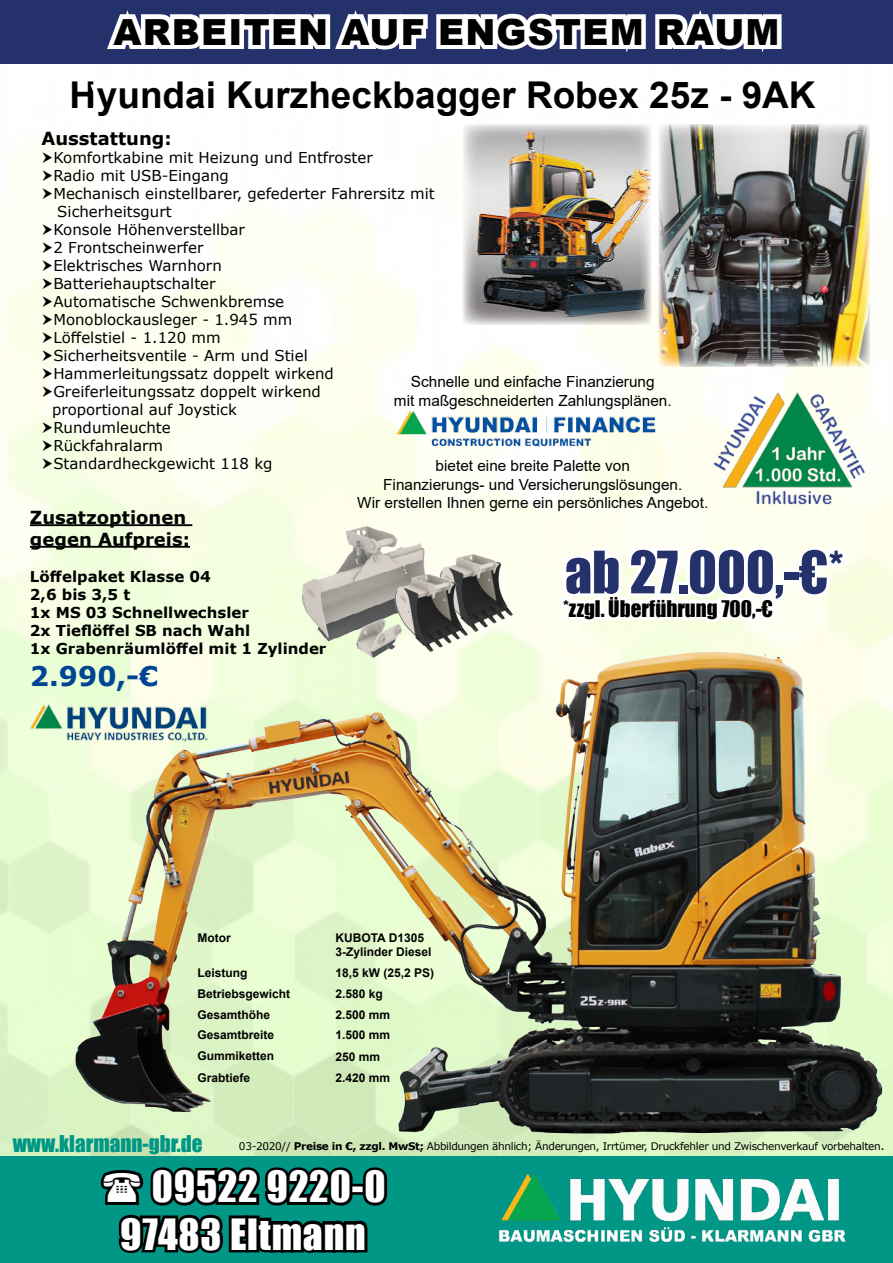
<style>
.page{position:relative;width:893px;height:1263px;background:#fff}
.page>*{position:absolute;margin:0;border:0;box-sizing:border-box;transform-origin:0 0}
.t1{font:54px "Impact";color:#24316a}
.t2{font:39.6px/47.4px "Impact";letter-spacing:.02em;color:#fff}
.t3{font:700 36.9px "Arial";color:#000}
.t4{font:900 36px "Arial";letter-spacing:.035em;color:#000}
.t5{font:700 27px "Verdana";color:#004494}
.t6{font:21.15px "Impact";color:#009786}
.t7{font:21px "Impact";color:#000}
.t8{font:700 18px/21.6px "Verdana";color:#000}
.t9{font:15.3px/18.5px "Arial";color:#000;text-align:center}
.t10{font:15px "Verdana";color:#000}
.t11{font:700 15px/18px "Verdana";color:#000}
.t12{font:700 12px/14.4px "Arial";color:#000}
.t13{font:10.5px "Verdana";letter-spacing:-.03em;color:#000}
.s1{font-weight:700}
.s2{font-size:12px}
</style>
<div class="page">
<img style="left:0;top:139px;width:893px;height:1018px">
<img style="left:55px;top:640px;width:838px;height:516px">
<div style="left:0;top:0;width:893px;height:64px;background:#24316a"></div>
<img style="left:30px;top:704px;width:178px;height:38px">
<hr style="left:30px;top:524px;width:162px;height:2px;background:#000">
<hr style="left:30px;top:546px;width:160px;height:2px;background:#000">
<div style="left:0;top:1157px;width:893px;height:106px;background:#009786"></div>
<img style="left:499px;top:1173px;width:347px;height:69px">
<svg style="left:107px;top:10px;width:675px;height:43px"></svg>
<svg style="left:556px;top:542px;width:294px;height:103px"></svg>
<img style="left:374px;top:410px;width:290px;height:42px">
<img style="left:659px;top:124px;width:211px;height:243px">
<img style="left:463px;top:124px;width:188px;height:201px">
<img style="left:451px;top:549px;width:82px;height:88px">
<img style="left:276px;top:514px;width:175px;height:131px">
<img style="left:356px;top:569px;width:131px;height:88px">
<img style="left:346px;top:619px;width:59px;height:40px">
<img style="left:707px;top:385px;width:163px;height:125px">
<svg style="left:43px;top:152px;width:9px;height:11px"></svg>
<svg style="left:43px;top:170px;width:9px;height:11px"></svg>
<svg style="left:43px;top:188px;width:9px;height:11px"></svg>
<svg style="left:43px;top:224px;width:9px;height:11px"></svg>
<svg style="left:43px;top:242px;width:9px;height:11px"></svg>
<svg style="left:43px;top:260px;width:9px;height:11px"></svg>
<svg style="left:43px;top:278px;width:9px;height:11px"></svg>
<svg style="left:43px;top:296px;width:9px;height:11px"></svg>
<svg style="left:43px;top:314px;width:9px;height:11px"></svg>
<svg style="left:43px;top:332px;width:9px;height:11px"></svg>
<svg style="left:43px;top:350px;width:9px;height:11px"></svg>
<svg style="left:43px;top:368px;width:9px;height:11px"></svg>
<svg style="left:43px;top:386px;width:9px;height:11px"></svg>
<svg style="left:43px;top:422px;width:9px;height:11px"></svg>
<svg style="left:43px;top:440px;width:9px;height:11px"></svg>
<svg style="left:43px;top:458px;width:9px;height:11px"></svg>
<svg style="left:100px;top:1167px;width:288px;height:86px"></svg>
<h3 class="t4" style="left:113px;top:6px;width:668px">ARBEITEN AUF ENGSTEM RAUM</h3>
<h3 class="t3" style="left:70px;top:69px;width:747px">Hyundai Kurzheckbagger Robex 25z - 9AK</h3>
<p class="t8" style="left:41px;top:127px;width:132px">Ausstattung:</p>
<p class="t10" style="left:53px;top:147px;width:321px">Komfortkabine mit Heizung und Entfroster</p>
<p class="t10" style="left:53px;top:165px;width:177px">Radio mit USB-Eingang</p>
<p class="t10" style="left:53px;top:183px;width:383px">Mechanisch einstellbarer, gefederter Fahrersitz mit</p>
<p class="t10" style="left:57px;top:201px;width:116px">Sicherheitsgurt</p>
<p class="t10" style="left:53px;top:219px;width:193px">Konsole Höhenverstellbar</p>
<p class="t10" style="left:53px;top:237px;width:152px">2 Frontscheinwerfer</p>
<p class="t10" style="left:53px;top:255px;width:170px">Elektrisches Warnhorn</p>
<p class="t10" style="left:53px;top:273px;width:164px">Batteriehauptschalter</p>
<p class="t10" style="left:53px;top:291px;width:232px">Automatische Schwenkbremse</p>
<p class="t10" style="left:53px;top:309px;width:241px">Monoblockausleger - 1.945 mm</p>
<p class="t10" style="left:53px;top:327px;width:169px">Löffelstiel - 1.120 mm</p>
<p class="t10" style="left:53px;top:345px;width:256px">Sicherheitsventile - Arm und Stiel</p>
<p class="t10" style="left:53px;top:363px;width:282px">Hammerleitungssatz doppelt wirkend</p>
<p class="t10" style="left:53px;top:381px;width:269px">Greiferleitungssatz doppelt wirkend</p>
<p class="t10" style="left:52px;top:399px;width:186px">proportional auf Joystick</p>
<p class="t10" style="left:53px;top:417px;width:119px">Rundumleuchte</p>
<p class="t10" style="left:53px;top:435px;width:111px">Rückfahralarm</p>
<p class="t10" style="left:53px;top:453px;width:221px">Standardheckgewicht 118 kg</p>
<p class="t8" style="left:30px;top:506px;width:161px">Zusatzoptionen gegen Aufpreis:</p>
<p class="t11" style="left:30px;top:567px;width:298px">Löffelpaket Klasse 04<br>2,6 bis 3,5 t<br>1x MS 03 Schnellwechsler<br>2x Tieflöffel SB nach Wahl<br>1x Grabenräumlöffel mit 1 Zylinder</p>
<h3 class="t5" style="left:30px;top:657px;width:130px">2.990,-€</h3>
<p class="t9" style="left:394px;top:373px;width:279px">Schnelle und einfache Finanzierung<br>mit maßgeschneiderten Zahlungsplänen.</p>
<p class="t9" style="left:357px;top:457px;width:353px">bietet eine breite Palette von<br>Finanzierungs- und Versicherungslösungen.<br>Wir erstellen Ihnen gerne ein persönliches Angebot.</p>
<h1 class="t1" style="left:565px;top:530px;width:280px">ab 27.000,-€*</h1>
<h3 class="t7" style="left:563px;top:592px;width:211px">*zzgl. Überführung 700,-€</h3>
<p class="t12" style="left:197px;top:931px;width:35px">Motor</p>
<p class="t12" style="left:335px;top:931px;width:98px">KUBOTA D1305<br>3-Zylinder Diesel</p>
<p class="t12" style="left:197px;top:966px;width:52px">Leistung</p>
<p class="t12" style="left:335px;top:966px;width:100px">18,5 kW (25,2 PS)</p>
<p class="t12" style="left:197px;top:986px;width:94px">Betriebsgewicht</p>
<p class="t12" style="left:335px;top:986px;width:49px">2.580 kg</p>
<p class="t12" style="left:197px;top:1007px;width:74px">Gesamthöhe</p>
<p class="t12" style="left:335px;top:1007px;width:56px">2.500 mm</p>
<p class="t12" style="left:197px;top:1028px;width:78px">Gesamtbreite</p>
<p class="t12" style="left:335px;top:1028px;width:56px">1.500 mm</p>
<p class="t12" style="left:197px;top:1049px;width:78px">Gummiketten</p>
<p class="t12" style="left:335px;top:1049px;width:46px">250 mm</p>
<p class="t12" style="left:197px;top:1070px;width:54px">Grabtiefe</p>
<p class="t12" style="left:335px;top:1070px;width:56px">2.420 mm</p>
<h3 class="t6" style="left:13px;top:1127px;width:191px">www.klarmann-gbr.de</h3>
<h2 class="t2" style="left:120px;top:1162px;width:267px;text-indent:32px">09522 9220-0<br>97483 Eltmann</h2>
<p class="t13" style="left:239px;top:1138px;width:647px">03-2020// <span class="s1">Preise in €, zzgl. MwSt;</span> Abbildungen ähnlich; Änderungen, Irrtümer, Druckfehler und Zwischenverkauf vorbehalten<span class="s2">.</span></p>
</div>
